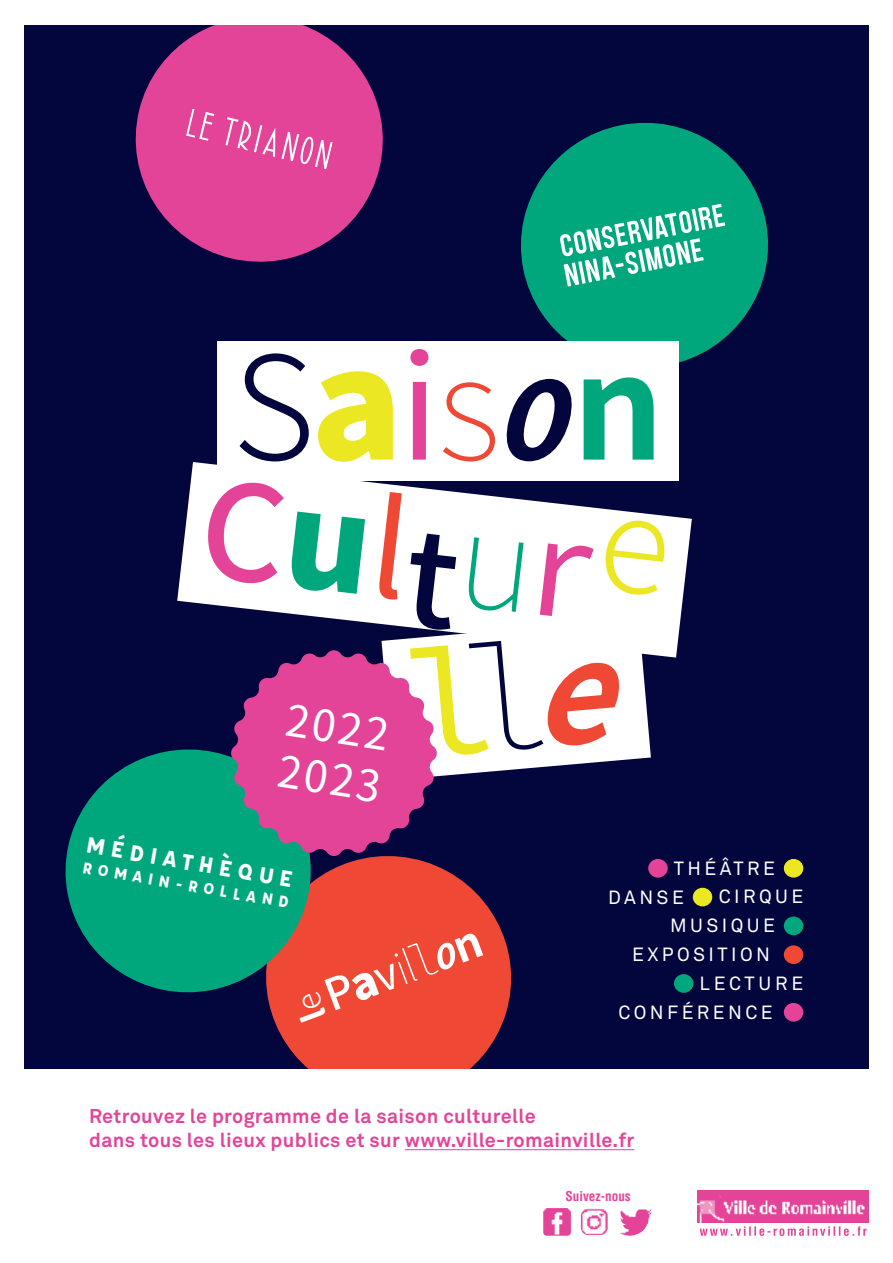
<style>
.page{position:relative;width:893px;height:1263px;background:#fff}
.page>*{position:absolute;margin:0;border:0;box-sizing:border-box;transform-origin:0 0}
.t1{font:300 143.1px "Noto Sans SC";color:#02063d}
.t2{font:500 131.85px "Noto Sans SC";color:#e44498}
.t3{font:100 43.65px "Noto Sans SC";color:#fff}
.t4{font:43.2px "Noto Sans SC";color:#fff}
.t5{font:700 24.45px "Affogato";color:#fff}
.t6{font:700 19.65px/24.3px "Akkurat";letter-spacing:.02em;color:#e44498}
.t7{font:18.9px/28.8px "Akkurat";letter-spacing:.18em;color:#fff}
.t8{font:18.9px "Akkurat";letter-spacing:.2em;color:#fff}
.t9{font:700 17.4px "Affogato";color:#fff}
.t10{font:700 condensed 13.2px "Helvetica";color:#e44498}
.s1{font-weight:900;font-size:151.5px;color:#ebe823}
.s2{font-weight:400;color:#e44498}
.s3{font-weight:100;color:#ef4835}
.s4{font-weight:500;font-style:italic}
.s5{font-weight:700;color:#00a77d}
.s6{font-weight:900;color:#00a77d}
.s7{font-weight:400;color:#ef4835}
.s8{color:#02063d}
.s9{font-weight:100;color:#00a77d}
.s10{font-weight:400}
.s11{font-weight:500}
.s12{font-weight:900}
.s13{font-weight:700}
</style>
<div class="page">
<div style="left:24px;top:24px;width:845px;height:1045px;background:#02063d"></div>
<svg style="left:269px;top:857px;width:243px;height:212px;fill:#ef4835"></svg>
<svg style="left:65px;top:749px;width:256px;height:254px;fill:#00a77d"></svg>
<svg style="left:123px;top:24px;width:272px;height:238px;fill:#e44498"></svg>
<svg style="left:186px;top:105px;width:148px;height:64px"></svg>
<svg style="left:521px;top:122px;width:247px;height:241px;fill:#00a77d"></svg>
<svg style="left:560px;top:204px;width:165px;height:83px"></svg>
<div style="left:217px;top:341px;width:462px;height:139px;background:#fff"></div>
<svg style="left:177px;top:462px;width:515px;height:196px;fill:#fff"></svg>
<hr style="left:405px;top:1149px;width:229px;height:1px;background:#e44498">
<div style="left:648px;top:859px;width:20px;height:18px;background:#e44498;border-radius:50%"></div>
<div style="left:784px;top:859px;width:19px;height:18px;background:#ebe823;border-radius:50%"></div>
<div style="left:693px;top:888px;width:19px;height:18px;background:#ebe823;border-radius:50%"></div>
<div style="left:784px;top:916px;width:19px;height:19px;background:#00a77d;border-radius:50%"></div>
<div style="left:784px;top:945px;width:19px;height:19px;background:#ef4835;border-radius:50%"></div>
<div style="left:674px;top:974px;width:19px;height:19px;background:#00a77d;border-radius:50%"></div>
<div style="left:784px;top:1003px;width:19px;height:18px;background:#e44498;border-radius:50%"></div>
<img style="left:698px;top:1190px;width:171px;height:32px">
<svg style="left:700px;top:1226px;width:167px;height:10px"></svg>
<img style="left:543px;top:1208px;width:28px;height:28px">
<img style="left:581px;top:1208px;width:27px;height:27px">
<img style="left:626px;top:1209px;width:16px;height:8px">
<svg style="left:299px;top:991px;width:27px;height:32px"></svg>
<svg style="left:230px;top:618px;width:421px;height:239px"></svg>
<h1 class="t1" style="left:232px;top:326px;width:436px">S<span class="s1">a</span><span class="s2">i</span><span class="s3">s</span><span class="s4">o</span><span class="s5">n</span></h1>
<h2 class="t2" style="left:211px;top:454px;width:470px;rotate:7deg">C<span class="s6">u</span><span class="s7">l</span><span class="s8">t</span><span class="s9">u</span><span class="s10">r</span><sup>e</sup></h2>
<h3 class="t4" style="left:290px;top:695px;width:105px;rotate:9deg">2022</h3>
<h3 class="t4" style="left:282px;top:746px;width:105px;rotate:9deg">2023</h3>
<p class="t5" style="left:89px;top:828px;width:211px;rotate:10deg">MÉDIATHÈQUE</p>
<p class="t9" style="left:85px;top:856px;width:211px;rotate:10deg">ROMAIN-ROLLAND</p>
<h3 class="t3" style="left:318px;top:973px;width:166px;rotate:-20deg"><span class="s11">P</span><span class="s12">a</span><span class="s10">v</span>ilｌ<span class="s4">o</span><span class="s13">n</span></h3>
<p class="t7" style="left:608px;top:854px;width:168px;text-indent:66px">THÉÂTRE<br>DANSE</p>
<p class="t7" style="left:719px;top:883px;width:86px">CIRQUE</p>
<p class="t7" style="left:670px;top:912px;width:106px">MUSIQUE</p>
<p class="t7" style="left:632px;top:940px;width:139px">EXPOSITION</p>
<p class="t8" style="left:700px;top:972px;width:105px">LECTURE</p>
<p class="t7" style="left:618px;top:998px;width:156px">CONFÉRENCE</p>
<p class="t6" style="left:89px;top:1104px;width:547px">Retrouvez le programme de la saison culturelle<br>dans tous les lieux publics et sur www.ville-romainville.fr</p>
<p class="t10" style="left:565px;top:1188px;width:67px">Suivez-nous</p>
</div>
